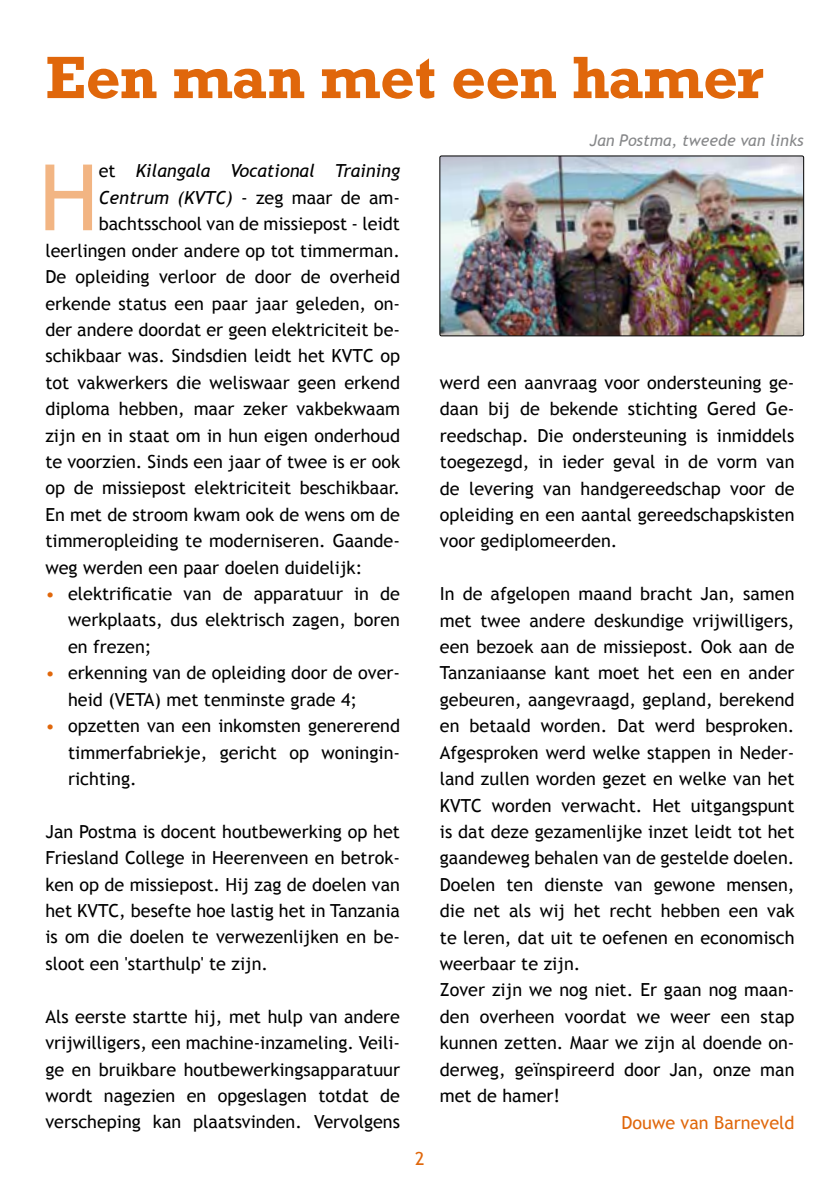
<style>
.page{position:relative;width:840px;height:1191px;background:#fff}
.page>*{position:absolute;margin:0;border:0;box-sizing:border-box;transform-origin:0 0}
.t1{font:91.8px "Trebuchet MS";color:#f2b583}
.t2{font:700 56px "Rockwell";letter-spacing:-.01em;color:#e0670b}
.t3{font:18px/26.4px "Trebuchet MS";color:#000;text-align:justify}
.t4{font:italic 18px "Trebuchet MS";color:#000}
.t5{font:18px "Trebuchet MS";color:#e0670b}
.t6{font:italic 16px "Trebuchet MS";color:#87888a}
.s1{font-style:normal}
.s2{color:#e0670b}
</style>
<div class="page">
<img style="left:441px;top:158px;width:360px;height:176px">
<div style="left:439px;top:156px;width:364px;height:180px;border:1px solid #000;border-radius:2px"></div>
<h2 class="t2" style="left:45px;top:41px;width:720px">Een man met een hamer</h2>
<p class="t6" style="left:589px;top:131px;width:215px">Jan Postma, tweede van links</p>
<h1 class="t1" style="left:39px;top:144px;width:62px">H</h1>
<p class="t4" style="left:99px;top:160px;width:303px"><span class="s1">et</span> Kilangala Vocational Training</p>
<p class="t4" style="left:99px;top:187px;width:302px">Centrum (KVTC) <span class="s1">- zeg maar de am-</span></p>
<p class="t3" style="left:99px;top:211px;width:302px">bachtsschool van de missiepost - leidt</p>
<p class="t3" style="left:45px;top:237px;width:356px">leerlingen onder andere op tot timmerman.</p>
<p class="t3" style="left:45px;top:264px;width:356px">De opleiding verloor de door de overheid</p>
<p class="t3" style="left:45px;top:290px;width:356px">erkende status een paar jaar geleden, on-</p>
<p class="t3" style="left:45px;top:316px;width:356px">der andere doordat er geen elektriciteit be-</p>
<p class="t3" style="left:45px;top:343px;width:356px">schikbaar was. Sindsdien leidt het KVTC op</p>
<p class="t3" style="left:45px;top:369px;width:356px">tot vakwerkers die weliswaar geen erkend</p>
<p class="t3" style="left:45px;top:396px;width:356px">diploma hebben, maar zeker vakbekwaam</p>
<p class="t3" style="left:45px;top:422px;width:356px">zijn en in staat om in hun eigen onderhoud</p>
<p class="t3" style="left:45px;top:448px;width:356px">te voorzien. Sinds een jaar of twee is er ook</p>
<p class="t3" style="left:45px;top:475px;width:356px">op de missiepost elektriciteit beschikbaar.</p>
<p class="t3" style="left:45px;top:501px;width:356px">En met de stroom kwam ook de wens om de</p>
<p class="t3" style="left:45px;top:528px;width:356px">timmeropleiding te moderniseren. Gaande-</p>
<p class="t3" style="left:45px;top:554px;width:318px">weg werden een paar doelen duidelijk:</p>
<p class="t3" style="left:68px;top:581px;width:333px;text-indent:-23px"><span class="s2">•</span> elektrificatie van de apparatuur in de werkplaats, dus elektrisch zagen, boren en frezen;</p>
<p class="t3" style="left:68px;top:660px;width:333px;text-indent:-23px"><span class="s2">•</span> erkenning van de opleiding door de over&shy;heid (VETA) met tenminste grade 4;</p>
<p class="t3" style="left:68px;top:713px;width:333px;text-indent:-23px"><span class="s2">•</span> opzetten van een inkomsten genererend timmerfabriekje, gericht op woningin&shy;richting.</p>
<p class="t3" style="left:45px;top:818px;width:356px">Jan Postma is docent houtbewerking op het Friesland College in Heerenveen en betrok&shy;ken op de missiepost. Hij zag de doelen van het KVTC, besefte hoe lastig het in Tanzania is om die doelen te verwezenlijken en be&shy;sloot een 'starthulp' te zijn.</p>
<p class="t3" style="left:45px;top:1003px;width:356px">Als eerste startte hij, met hulp van andere vrijwilligers, een machine-inzameling. Veili&shy;ge en bruikbare houtbewerkingsapparatuur wordt nagezien en opgeslagen totdat de verscheping kan plaatsvinden. Vervolgens</p>
<p class="t5" style="left:415px;top:1147px;width:11px">2</p>
<p class="t3" style="left:439px;top:369px;width:356px">werd een aanvraag voor ondersteuning ge&shy;daan bij de bekende stichting Gered Ge&shy;reedschap. Die ondersteuning is inmiddels toegezegd, in ieder geval in de vorm van de levering van handgereedschap voor de opleiding en een aantal gereedschapskisten voor gediplomeerden.</p>
<p class="t3" style="left:439px;top:581px;width:356px;text-align:left">In de afgelopen maand bracht Jan, samen met twee andere deskundige vrijwilligers, een bezoek aan de missiepost. Ook aan de Tanzaniaanse kant moet het een en ander gebeuren, aangevraagd, gepland, berekend en betaald worden. Dat werd besproken.<br>Afgesproken werd welke stappen in Neder&shy;land zullen worden gezet en welke van het KVTC worden verwacht. Het uitgangspunt is dat deze gezamenlijke inzet leidt tot het gaandeweg behalen van de gestelde doelen.<br>Doelen ten dienste van gewone mensen, die net als wij het recht hebben een vak te leren, dat uit te oefenen en economisch weerbaar te zijn.<br>Zover zijn we nog niet. Er gaan nog maan&shy;den overheen voordat we weer een stap kunnen zetten. Maar we zijn al doende on&shy;derweg, geïnspireerd door Jan, onze man met de hamer!</p>
<p class="t5" style="left:621px;top:1111px;width:174px">Douwe van Barneveld</p>
</div>
